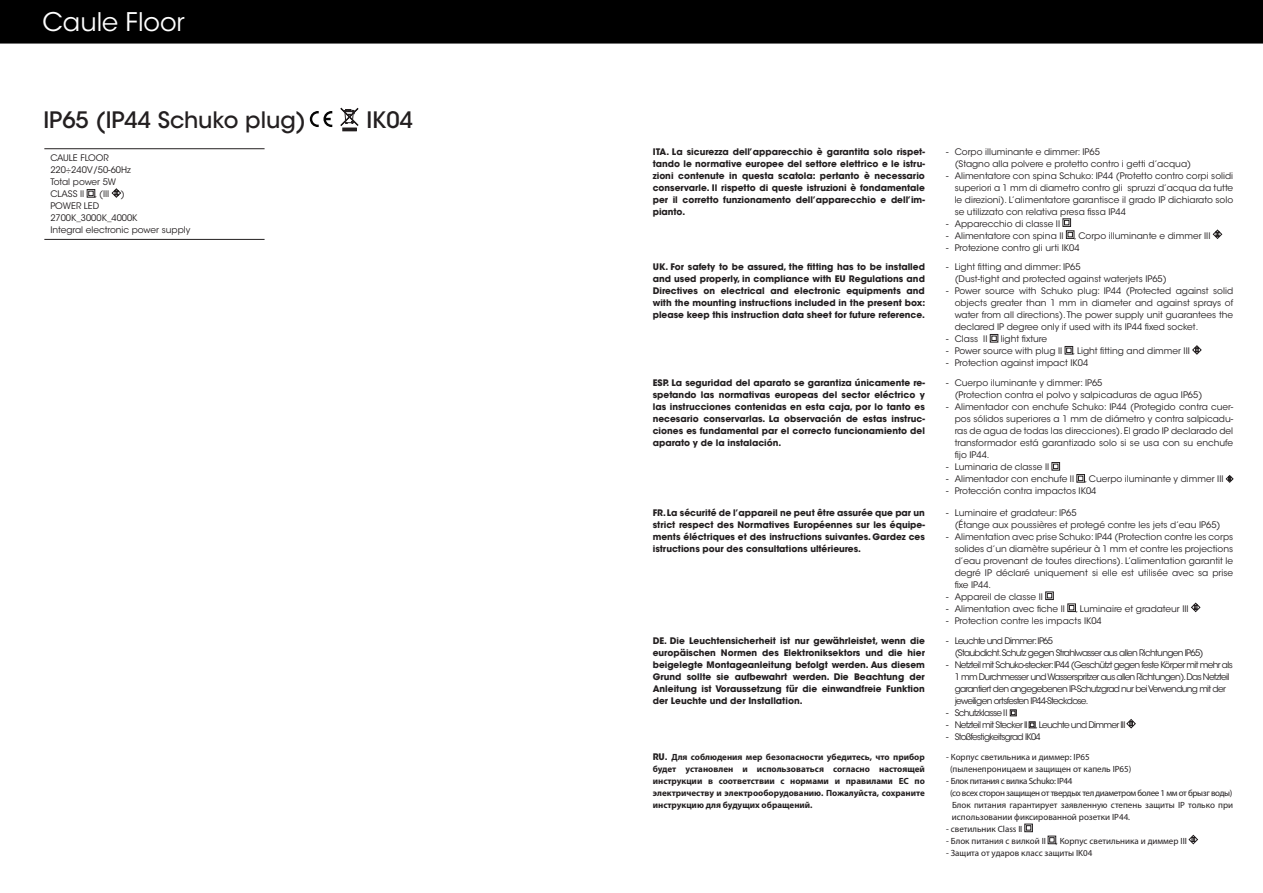
<style>
.page{position:relative;width:1263px;height:893px;background:#fff}
.page>*{position:absolute;margin:0;border:0;box-sizing:border-box;transform-origin:0 0}
.t1{font:25.5px "ITC Avant Garde Std";color:#fff}
.t2{font:500 22.5px "ITC Avant Garde Std";color:#231f20}
.t3{font:9px/12px "ITC Avant Garde Std";color:#231f20}
.t4{font:700 9px/12px "ITC Avant Garde Std";color:#231f20;text-align:justify}
.t5{font:9px/12px "ITC Avant Garde Std";letter-spacing:-.075em;color:#231f20}
.t6{font:9px/12px "Myriad Pro";color:#231f20}
.t7{font:700 9px/12px "Myriad Pro";color:#231f20;text-align:justify}
.s1{font-family:"ITC Avant Garde Std"}
</style>
<div class="page">
<div style="left:0;top:0;width:1263px;height:44px;background:#000"></div>
<hr style="left:44px;top:148px;width:221px;height:1px;background:#231f20">
<hr style="left:44px;top:239px;width:221px;height:1px;background:#231f20">
<svg style="left:87px;top:189px;width:8px;height:9px"></svg>
<svg style="left:112px;top:188px;width:9px;height:10px"></svg>
<svg style="left:310px;top:111px;width:22px;height:16px"></svg>
<svg style="left:340px;top:108px;width:19px;height:23px"></svg>
<svg style="left:1062px;top:218px;width:12px;height:21px"></svg>
<svg style="left:1213px;top:230px;width:9px;height:9px"></svg>
<svg style="left:990px;top:334px;width:8px;height:8px"></svg>
<svg style="left:1065px;top:346px;width:8px;height:8px"></svg>
<svg style="left:1192px;top:345px;width:9px;height:10px"></svg>
<svg style="left:1051px;top:462px;width:9px;height:9px"></svg>
<svg style="left:1076px;top:474px;width:9px;height:9px"></svg>
<svg style="left:1226px;top:475px;width:7px;height:8px"></svg>
<svg style="left:1045px;top:591px;width:9px;height:9px"></svg>
<svg style="left:1067px;top:603px;width:9px;height:9px"></svg>
<svg style="left:1191px;top:603px;width:9px;height:9px"></svg>
<svg style="left:1010px;top:709px;width:7px;height:7px"></svg>
<svg style="left:1029px;top:721px;width:6px;height:7px"></svg>
<svg style="left:1126px;top:719px;width:10px;height:9px"></svg>
<svg style="left:1024px;top:824px;width:9px;height:8px"></svg>
<svg style="left:1048px;top:836px;width:8px;height:8px"></svg>
<svg style="left:1188px;top:835px;width:10px;height:9px"></svg>
<h1 class="t1" style="left:43px;top:6px;width:144px">Caule Floor</h1>
<h2 class="t2" style="left:43px;top:106px;width:264px">IP65 (IP44 Schuko plug)</h2>
<h2 class="t2" style="left:366px;top:106px;width:48px">IK04</h2>
<p class="t3" style="left:50px;top:152px;width:82px">CAULE FLOOR<br>220÷240V/50-60Hz<br>Total power 5W<br>CLASS II , (III</p>
<p class="t3" style="left:121px;top:188px;width:5px">)</p>
<p class="t3" style="left:50px;top:200px;width:142px">POWER LED<br>2700K_3000K_4000K<br>Integral electronic power supply</p>
<p class="t4" style="left:653px;top:145px;width:274px">ITA. La sicurezza dell’apparecchio è garantita solo rispet&shy;tando le normative europee del settore elettrico e le istru&shy;zioni contenute in questa scatola: pertanto è necessario conservarle. Il rispetto di queste istruzioni è fondamentale per il corretto funzionamento dell’apparecchio e dell’im&shy;pianto.</p>
<p class="t4" style="left:653px;top:261px;width:274px">UK. For safety to be assured, the fitting has to be installed and used properly, in compliance with EU Regulations and Directives on electrical and electronic equipments and with the mounting instructions included in the present box: please keep this instruction data sheet for future reference.</p>
<p class="t4" style="left:653px;top:377px;width:274px">ESP. La seguridad del aparato se garantiza únicamente re&shy;spetando las normativas europeas del sector eléctrico y las instrucciones contenidas en esta caja, por lo tanto es necesario conservarlas. La observación de estas instruc&shy;ciones es fundamental par el correcto funcionamiento del aparato y de la instalación.</p>
<p class="t4" style="left:653px;top:506px;width:274px">FR. La sécurité de l’appareil ne peut être assurée que par un strict respect des Normatives Européennes sur les équipe&shy;ments éléctriques et des instructions suivantes. Gardez ces istructions pour des consultations ultérieures.</p>
<p class="t4" style="left:653px;top:635px;width:274px">DE. Die Leuchtensicherheit ist nur gewährleistet, wenn die europäischen Normen des Elektroniksektors und die hier beigelegte Montageanleitung befolgt werden. Aus diesem Grund sollte sie aufbewahrt werden. Die Beachtung der Anleitung ist Voraussetzung für die einwandfreie Funktion der Leuchte und der Installation.</p>
<p class="t7" style="left:653px;top:750px;width:274px"><span class="s1">RU.</span> Для соблюдения мер безопасности убедитесь, что прибор будет установлен и использоваться согласно настоящей инструкции в соответствии с нормами и правилами ЕС по электричеству и электрооборудованию. Пожалуйста, сохраните инструкцию для будущих обращений.</p>
<p class="t3" style="left:955px;top:145px;width:238px;text-indent:-9px">- Corpo illuminante e dimmer: IP65<br>(Stagno alla polvere e protetto contro i getti d’acqua)</p>
<p class="t3" style="left:955px;top:169px;width:280px;text-align:justify;text-indent:-9px">- Alimentatore con spina Schuko: IP44 (Protetto contro corpi solidi superiori a 1 mm di diametro contro gli spruzzi d’acqua da tutte le direzioni). L’alimentatore garantisce il grado IP dichiarato solo se utilizzato con relativa presa fissa IP44</p>
<p class="t3" style="left:946px;top:217px;width:115px">- Apparecchio di classe II</p>
<p class="t3" style="left:946px;top:229px;width:266px">- Alimentatore con spina II , Corpo illuminante e dimmer III</p>
<p class="t3" style="left:946px;top:241px;width:135px">- Protezione contro gli urti IK04</p>
<p class="t3" style="left:955px;top:261px;width:214px;text-indent:-9px">- Light fitting and dimmer: IP65<br>(Dust-tight and protected against waterjets IP65)</p>
<p class="t3" style="left:955px;top:285px;width:280px;text-align:justify;text-indent:-9px">- Power source with Schuko plug: IP44 (Protected against solid objects greater than 1 mm in diameter and against sprays of water from all directions). The power supply unit guarantees the declared IP degree only if used with its IP44 fixed socket.</p>
<p class="t3" style="left:946px;top:333px;width:43px">- Class II</p>
<p class="t3" style="left:1001px;top:333px;width:48px">light fixture</p>
<p class="t3" style="left:946px;top:345px;width:245px">- Power source with plug II , Light fitting and dimmer III</p>
<p class="t3" style="left:946px;top:357px;width:144px">- Protection against impact IK04</p>
<p class="t3" style="left:955px;top:377px;width:249px;text-indent:-9px">- Cuerpo iluminante y dimmer: IP65<br>(Protection contra el polvo y salpicaduras de agua IP65)</p>
<p class="t3" style="left:955px;top:401px;width:280px;text-align:justify;text-indent:-9px">- Alimentador con enchufe Schuko: IP44 (Protegido contra cuer&shy;pos sólidos superiores a 1 mm de diámetro y contra salpicadu&shy;ras de agua de todas las direcciones). El grado IP declarado del transformador está garantizado solo si se usa con su enchufe fijo IP44.</p>
<p class="t3" style="left:946px;top:461px;width:104px">- Luminaria de classe II</p>
<p class="t3" style="left:946px;top:473px;width:279px">- Alimentador con enchufe II , Cuerpo iluminante y dimmer III</p>
<p class="t3" style="left:946px;top:485px;width:152px">- Protección contra impactos IK04</p>
<p class="t3" style="left:955px;top:507px;width:267px;text-indent:-9px">- Luminaire et gradateur: IP65<br>(Étange aux poussières et protegé contre les jets d’eau IP65)</p>
<p class="t3" style="left:955px;top:531px;width:280px;text-align:justify;text-indent:-9px">- Alimentation avec prise Schuko: IP44 (Protection contre les corps solides d’un diamètre supérieur à 1 mm et contre les projections d’eau provenant de toutes directions). L’alimentation garantit le degré IP déclaré uniquement si elle est utilisée avec sa prise fixe IP44.</p>
<p class="t3" style="left:946px;top:591px;width:98px">- Appareil de classe II</p>
<p class="t3" style="left:946px;top:603px;width:244px">- Alimentation avec fiche II , Luminaire et gradateur III</p>
<p class="t3" style="left:946px;top:615px;width:157px">- Protection contre les impacts IK04</p>
<p class="t5" style="left:955px;top:635px;width:250px;text-indent:-9px">- Leuchte und Dimmer:IP65<br>(Staubdicht.Schutz gegen Strahlwasser aus allen Richtungen IP65)</p>
<p class="t5" style="left:955px;top:659px;width:280px;text-indent:-9px">- Netzteil mit Schuko-stecker:IP44 (Geschützt gegen feste Körper mit mehr als 1 mm Durchmesser und Wasserspritzer aus allen Richtungen).Das Netzteil garantiert den angegebenen IP-Schutzgrad nur bei Verwendung mit der jeweiligen ortsfesten IP44-Steckdose.</p>
<p class="t5" style="left:946px;top:707px;width:63px">- Schutzklasse II</p>
<p class="t5" style="left:946px;top:719px;width:181px">- Netzteil mit Stecker II , Leuchte und Dimmer III</p>
<p class="t5" style="left:946px;top:731px;width:96px">- Stoßfestigkeitsgrad IK04</p>
<p class="t6" style="left:950px;top:751px;width:183px;text-indent:-4px">- Корпус светильника и диммер: IP65 (пыленепроницаем и защищен от капель IP65)</p>
<p class="t6" style="left:950px;top:775px;width:285px;text-indent:-4px">- Блок питания с вилка Schuko: IP44<br>(со всех сторон защищен от твердых тел диаметром более 1 мм от брызг воды)<br>Блок питания гарантирует заявленную степень защиты IP только при использовании фиксированной розетки IP44.</p>
<p class="t6" style="left:946px;top:823px;width:78px">- светильник Class II</p>
<p class="t6" style="left:946px;top:835px;width:242px">- Блок питания с вилкой II , Корпус светильника и диммер III</p>
<p class="t6" style="left:946px;top:847px;width:148px">- Защита от ударов класс защиты IK04</p>
</div>
